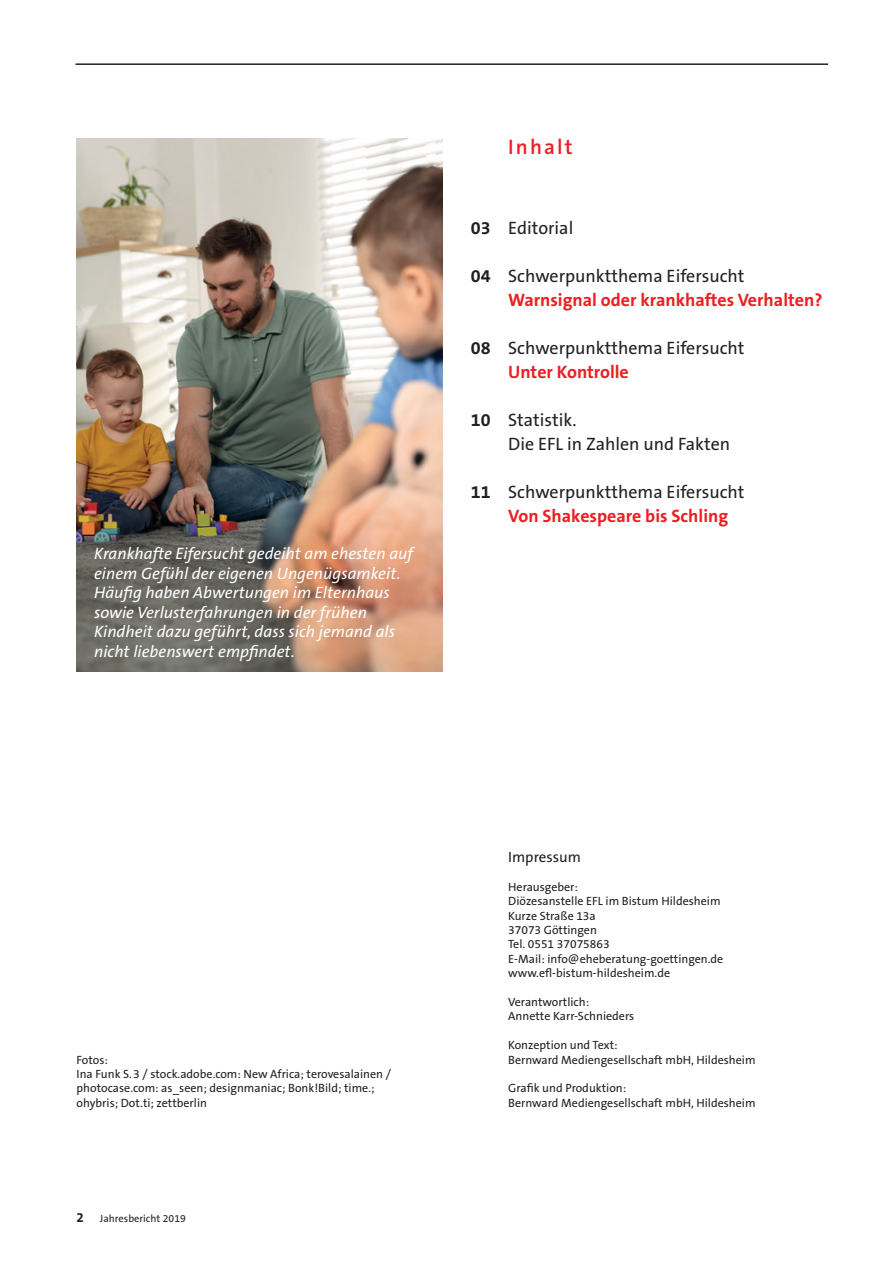
<style>
.page{position:relative;width:893px;height:1263px;background:#fff}
.page>*{position:absolute;margin:0;border:0;box-sizing:border-box;transform-origin:0 0}
.t1{font:600 21px "The Sans B6";letter-spacing:.1em;color:#ee1d23}
.t2{font:18px/24px "The Sans B5 Plain";color:#231f20}
.t3{font:700 18px "The Sans B7";color:#ee1d23}
.t4{font:700 18px "The Sans B7";color:#231f20}
.t5{font:italic 16.5px/19.5px "The Sans B5 Plain";color:#fff}
.t6{font:15px "The Sans B5 Plain";color:#231f20}
.t7{font:700 13.5px "The Sans B7";color:#231f20}
.t8{font:12px/14.4px "The Sans B5 Plain";color:#231f20}
.t9{font:10.5px "The Sans B5 Plain";color:#231f20}
</style>
<div class="page">
<img style="left:77px;top:138px;width:365px;height:534px">
<hr style="left:75px;top:63px;width:753px;height:2px;background:#231f20">
<p class="t5" style="left:94px;top:544px;width:321px">Krankhafte Eifersucht gedeiht am ehesten auf einem Gefühl der eigenen Ungenügsamkeit.<br>Häufig haben Abwertungen im Elternhaus sowie Verlusterfahrungen in der frühen Kindheit dazu geführt, dass sich jemand als nicht liebenswert empfindet.</p>
<h1 class="t1" style="left:508px;top:135px;width:66px">Inhalt</h1>
<h2 class="t4" style="left:471px;top:219px;width:21px">03</h2>
<h2 class="t4" style="left:471px;top:267px;width:21px">04</h2>
<h2 class="t4" style="left:471px;top:339px;width:21px">08</h2>
<h2 class="t4" style="left:471px;top:411px;width:21px">10</h2>
<h2 class="t4" style="left:471px;top:483px;width:21px">11</h2>
<h2 class="t2" style="left:508px;top:217px;width:67px">Editorial</h2>
<h2 class="t2" style="left:508px;top:265px;width:238px">Schwerpunktthema Eifersucht</h2>
<h2 class="t3" style="left:508px;top:291px;width:316px">Warnsignal oder krankhaftes Verhalten?</h2>
<h2 class="t2" style="left:508px;top:337px;width:238px">Schwerpunktthema Eifersucht</h2>
<h2 class="t3" style="left:508px;top:363px;width:122px">Unter Kontrolle</h2>
<h2 class="t2" style="left:508px;top:409px;width:224px">Statistik.<br>Die EFL in Zahlen und Fakten</h2>
<h2 class="t2" style="left:508px;top:481px;width:238px">Schwerpunktthema Eifersucht</h2>
<h2 class="t3" style="left:508px;top:507px;width:221px">Von Shakespeare bis Schling</h2>
<p class="t8" style="left:77px;top:1052px;width:316px">Fotos:<br>Ina Funk S.3 / stock.adobe.com: New Africa; terovesalainen / photocase.com: as_seen; designmaniac; Bonk!Bild; time.; ohybris; Dot.ti; zettberlin</p>
<p class="t7" style="left:77px;top:1210px;width:9px">2</p>
<p class="t9" style="left:100px;top:1213px;width:87px">Jahresbericht 2019</p>
<p class="t6" style="left:508px;top:849px;width:74px">Impressum</p>
<p class="t8" style="left:508px;top:880px;width:217px">Herausgeber:<br>Diözesanstelle EFL im Bistum Hildesheim<br>Kurze Straße 13a<br>37073 Göttingen<br>Tel. 0551 37075863<br>E-Mail: info@eheberatung-goettingen.de www.efl-bistum-hildesheim.de</p>
<p class="t8" style="left:508px;top:995px;width:128px">Verantwortlich:<br>Annette Karr-Schnieders</p>
<p class="t8" style="left:508px;top:1038px;width:249px">Konzeption und Text:<br>Bernward Mediengesellschaft mbH, Hildesheim</p>
<p class="t8" style="left:508px;top:1081px;width:249px">Grafik und Produktion:<br>Bernward Mediengesellschaft mbH, Hildesheim</p>
</div>
